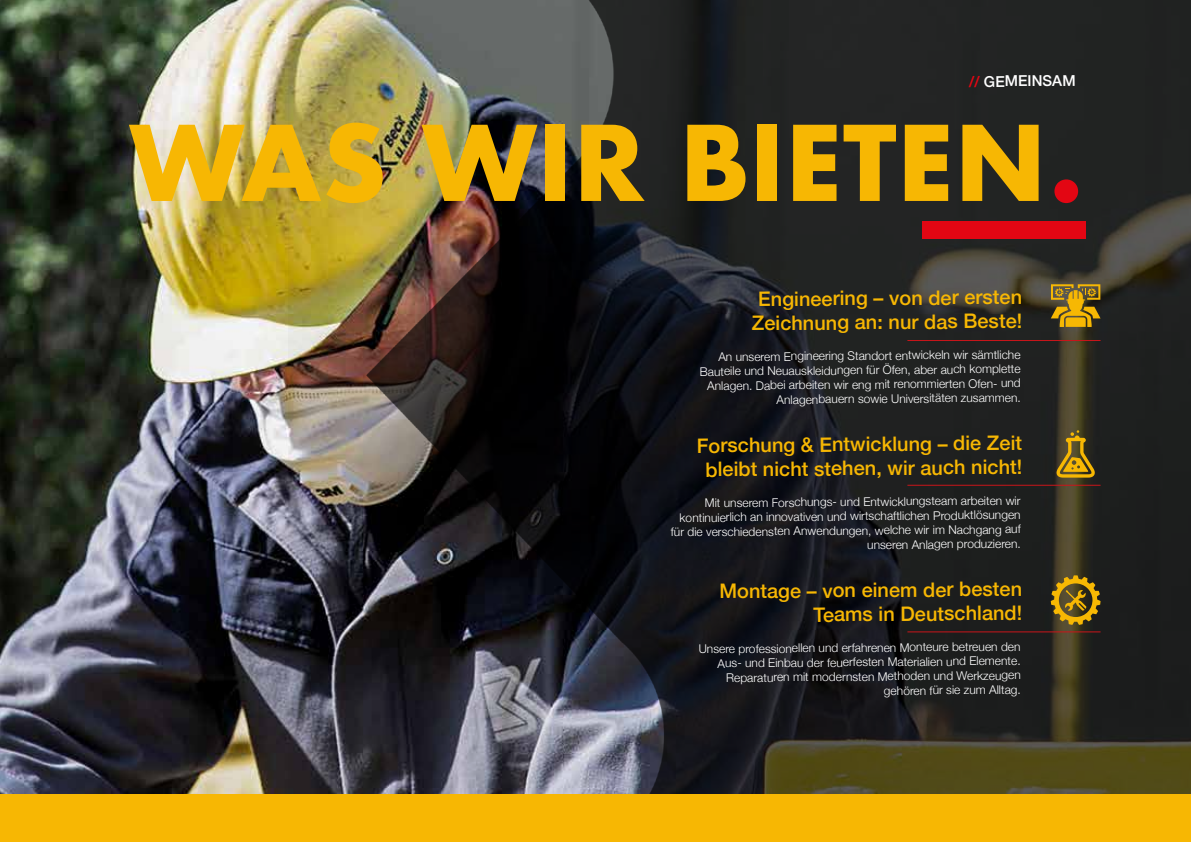
<style>
.page{position:relative;width:1191px;height:842px;background:#fff}
.page>*{position:absolute;margin:0;border:0;box-sizing:border-box;transform-origin:0 0}
.t1{font:700 101.1px "Futura";color:#f7b703}
.t2{font:500 20px/24px "Helvetica Neue";color:#f7b703;text-align:center}
.t3{font:500 15px "Helvetica Neue";color:#fff}
.t4{font:300 12px/14.3px "Helvetica Neue";color:#fff;text-align:right}
.s1{color:#e30613}
</style>
<div class="page">
<img style="left:0;top:0;width:288px;height:794px">
<img style="left:288px;top:0;width:903px;height:794px">
<div style="left:0;top:794px;width:1191px;height:48px;background:#f7b703"></div>
<div style="left:922px;top:221px;width:164px;height:17px;background:#e30613"></div>
<svg style="left:1050px;top:575px;width:50px;height:50px;background:#836716"></svg>
<svg style="left:1050px;top:284px;width:50px;height:43px;background:#a07d1a"></svg>
<svg style="left:1054px;top:430px;width:42px;height:48px;background:#79611a"></svg>
<hr style="left:907px;top:340px;width:193px;height:1px;background:#ca151a">
<hr style="left:907px;top:485px;width:193px;height:1px;background:#ca151a">
<hr style="left:907px;top:631px;width:193px;height:1px;background:#ca151a">
<p class="t3" style="left:969px;top:70px;width:108px;rotate:-1deg"><span class="s1">//</span> GEMEINSAM</p>
<h1 class="t1" style="left:129px;top:90px;width:956px">WAS WIR BIETEN<span class="s1">.</span></h1>
<h2 class="t2" style="left:752px;top:284px;width:272px">Engineering – von der ersten<br>Zeichnung an: nur das Beste!</h2>
<p class="t4" style="left:700px;top:347px;width:323px">An unserem Engineering Standort entwickeln wir sämtliche Bauteile und Neuauskleidungen für Öfen, aber auch komplette Anlagen. Dabei arbeiten wir eng mit renommierten Ofen- und Anlagenbauern sowie Universitäten zusammen.</p>
<h2 class="t2" style="left:697px;top:430px;width:327px">Forschung &amp; Entwicklung – die Zeit bleibt nicht stehen, wir auch nicht!</h2>
<p class="t4" style="left:671px;top:493px;width:351px;line-height:14.6px">Mit unserem Forschungs- und Entwicklungsteam arbeiten wir kontinuierlich an innovativen und wirtschaftlichen Produktlösungen für die verschiedensten Anwendungen, welche wir im Nachgang auf</p>
<p class="t4" style="left:867px;top:536px;width:155px">unseren Anlagen produzieren.</p>
<h2 class="t2" style="left:719px;top:577px;width:305px;line-height:23.5px;text-align:right">Montage – von einem der besten<br>Teams in Deutschland!</h2>
<p class="t4" style="left:698px;top:640px;width:324px">Unsere professionellen und erfahrenen Monteure betreuen den Aus- und Einbau der feuerfesten Materialien und Elemente.<br>Reparaturen mit modernsten Methoden und Werkzeugen gehören für sie zum Alltag.</p>
</div>
